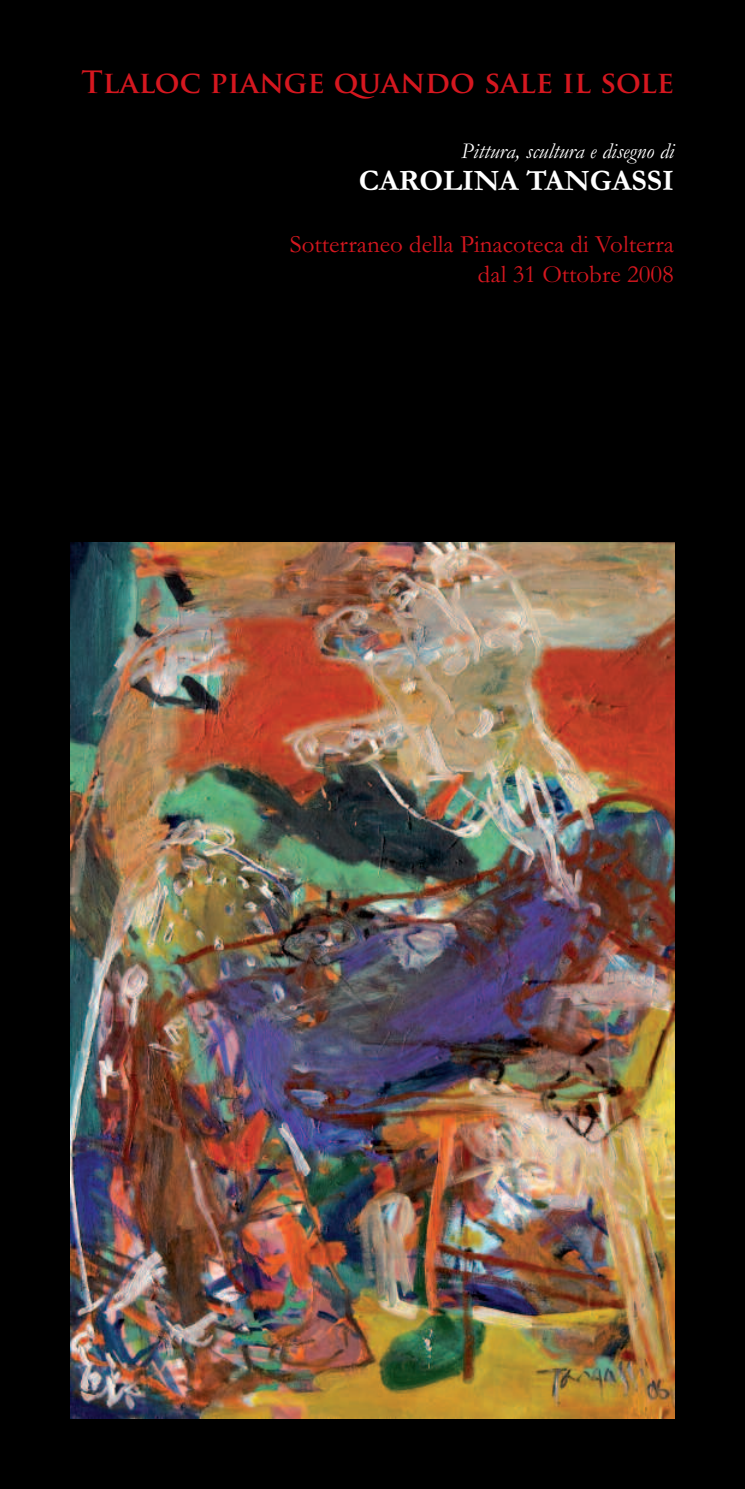
<style>
.page{position:relative;width:745px;height:1489px;background:#fff}
.page>*{position:absolute;margin:0;border:0;box-sizing:border-box;transform-origin:0 0}
.t1{font:700 30px "Trajan Pro";color:#d5171f}
.t2{font:700 30px "Garamond";color:#fff}
.t3{font:25px/30px "Garamond";color:#d5171f;text-align:right}
.t4{font:italic 22.5px "Garamond";color:#fff}
</style>
<div class="page">
<div style="left:0;top:0;width:744px;height:1488px;background:#000"></div>
<img style="left:71px;top:542px;width:602px;height:875px">
<p class="t1" style="left:81px;top:71px;width:593px">Tlaloc piange quando sale il sole</p>
<p class="t4" style="left:461px;top:137px;width:214px">Pittura, scultura e disegno di</p>
<p class="t2" style="left:358px;top:162px;width:316px">CAROLINA TANGASSI</p>
<p class="t3" style="left:289px;top:229px;width:385px">Sotterraneo della Pinacoteca di Volterra dal 31 Ottobre 2008</p>
</div>
